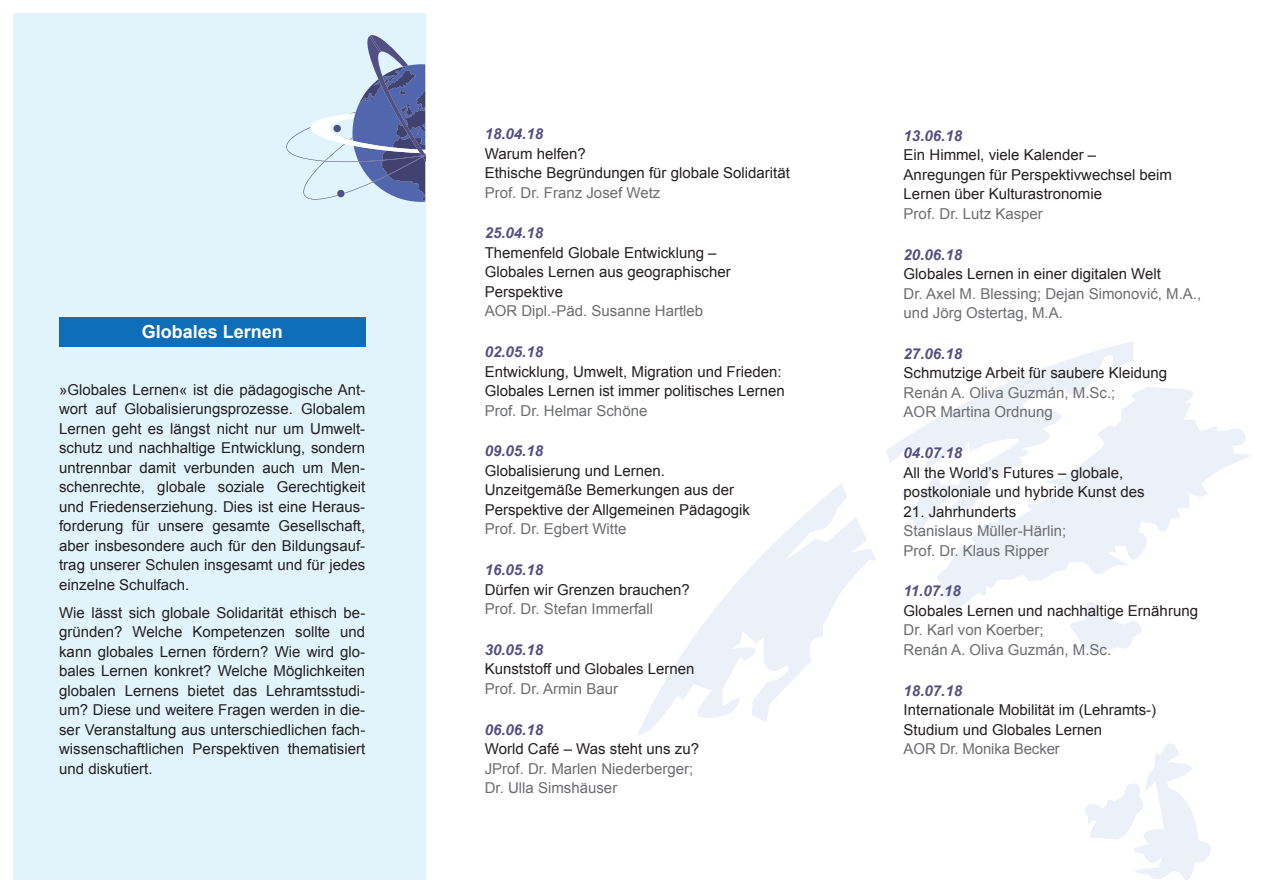
<style>
.page{position:relative;width:1263px;height:893px;background:#fff}
.page>*{position:absolute;margin:0;border:0;box-sizing:border-box;transform-origin:0 0}
.t1{font:700 18px "Arial";color:#fff}
.t2{font:15px/19.5px "Arial";color:#231f20}
.t3{font:15px/19.5px "Arial";color:#6c6d70}
.t4{font:italic 700 15px "Arial";color:#524f83}
</style>
<div class="page">
<div style="left:13px;top:13px;width:412px;height:866px;background:#e1f4fc"></div>
<svg style="left:286px;top:35px;width:139px;height:167px"></svg>
<div style="left:59px;top:317px;width:306px;height:30px;background:#0f6eb8"></div>
<svg style="left:1133px;top:387px;width:117px;height:173px;fill:#ecf0f8"></svg>
<svg style="left:637px;top:341px;width:496px;height:395px"></svg>
<svg style="left:1060px;top:602px;width:81px;height:50px"></svg>
<svg style="left:1085px;top:743px;width:126px;height:137px"></svg>
<p class="t1" style="left:142px;top:320px;width:143px">Globales Lernen</p>
<p class="t2" style="left:59px;top:380px;width:308px;text-align:justify">»Globales Lernen« ist die pädagogische Ant&shy;wort auf Globalisierungsprozesse. Globalem Lernen geht es längst nicht nur um Umwelt&shy;schutz und nachhaltige Entwicklung, sondern untrennbar damit verbunden auch um Men&shy;schenrechte, globale soziale Gerechtigkeit und Friedenserziehung. Dies ist eine Heraus&shy;forderung für unsere gesamte Gesellschaft, aber insbesondere auch für den Bildungsauf&shy;trag unserer Schulen insgesamt und für jedes einzelne Schulfach.</p>
<p class="t2" style="left:59px;top:603px;width:308px;text-align:justify">Wie lässt sich globale Solidarität ethisch be&shy;gründen? Welche Kompetenzen sollte und kann globales Lernen fördern? Wie wird glo&shy;bales Lernen konkret? Welche Möglichkeiten globalen Lernens bietet das Lehramtsstudi&shy;um? Diese und weitere Fragen werden in die&shy;ser Veranstaltung aus unterschiedlichen fach&shy;wissenschaftlichen Perspektiven thematisiert und diskutiert.</p>
<p class="t4" style="left:485px;top:124px;width:60px">18.04.18</p>
<p class="t2" style="left:485px;top:144px;width:307px">Warum helfen?<br>Ethische Begründungen für globale Solidarität</p>
<p class="t3" style="left:485px;top:183px;width:177px">Prof. Dr. Franz Josef Wetz</p>
<p class="t4" style="left:485px;top:223px;width:60px">25.04.18</p>
<p class="t2" style="left:485px;top:243px;width:247px">Themenfeld Globale Entwicklung –<br>Globales Lernen aus geographischer<br>Perspektive</p>
<p class="t3" style="left:485px;top:301px;width:220px">AOR Dipl.-Päd. Susanne Hartleb</p>
<p class="t4" style="left:485px;top:342px;width:60px">02.05.18</p>
<p class="t2" style="left:485px;top:362px;width:302px">Entwicklung, Umwelt, Migration und Frieden:<br>Globales Lernen ist immer politisches Lernen</p>
<p class="t3" style="left:485px;top:401px;width:164px">Prof. Dr. Helmar Schöne</p>
<p class="t4" style="left:485px;top:441px;width:60px">09.05.18</p>
<p class="t2" style="left:485px;top:461px;width:267px">Globalisierung und Lernen.<br>Unzeitgemäße Bemerkungen aus der<br>Perspektive der Allgemeinen Pädagogik</p>
<p class="t3" style="left:485px;top:519px;width:143px">Prof. Dr. Egbert Witte</p>
<p class="t4" style="left:485px;top:560px;width:60px">16.05.18</p>
<p class="t2" style="left:485px;top:580px;width:207px">Dürfen wir Grenzen brauchen?</p>
<p class="t3" style="left:485px;top:599px;width:170px">Prof. Dr. Stefan Immerfall</p>
<p class="t4" style="left:485px;top:640px;width:60px">30.05.18</p>
<p class="t2" style="left:485px;top:659px;width:211px">Kunststoff und Globales Lernen</p>
<p class="t3" style="left:485px;top:679px;width:135px">Prof. Dr. Armin Baur</p>
<p class="t4" style="left:485px;top:719px;width:60px">06.06.18</p>
<p class="t2" style="left:485px;top:739px;width:216px">World Café – Was steht uns zu?</p>
<p class="t3" style="left:485px;top:759px;width:210px">JProf. Dr. Marlen Niederberger;<br>Dr. Ulla Simshäuser</p>
<p class="t4" style="left:904px;top:125px;width:60px">13.06.18</p>
<p class="t2" style="left:904px;top:145px;width:270px">Ein Himmel, viele Kalender –<br>Anregungen für Perspektivwechsel beim<br>Lernen über Kulturastronomie</p>
<p class="t3" style="left:904px;top:204px;width:141px">Prof. Dr. Lutz Kasper</p>
<p class="t4" style="left:904px;top:244px;width:60px">20.06.18</p>
<p class="t2" style="left:904px;top:264px;width:259px">Globales Lernen in einer digitalen Welt</p>
<p class="t3" style="left:904px;top:284px;width:299px">Dr. Axel M. Blessing; Dejan Simonović, M.A., und Jörg Ostertag, M.A.</p>
<p class="t4" style="left:904px;top:343px;width:60px">27.06.18</p>
<p class="t2" style="left:904px;top:363px;width:265px">Schmutzige Arbeit für saubere Kleidung</p>
<p class="t3" style="left:904px;top:383px;width:213px">Renán A. Oliva Guzmán, M.Sc.;<br>AOR Martina Ordnung</p>
<p class="t4" style="left:904px;top:443px;width:60px">04.07.18</p>
<p class="t2" style="left:904px;top:463px;width:242px">All the World’s Futures – globale, postkoloniale und hybride Kunst des</p>
<p class="t2" style="left:904px;top:502px;width:114px">21. Jahrhunderts</p>
<p class="t3" style="left:904px;top:521px;width:164px">Stanislaus Müller-Härlin;<br>Prof. Dr. Klaus Ripper</p>
<p class="t4" style="left:904px;top:581px;width:59px">11.07.18</p>
<p class="t2" style="left:904px;top:601px;width:296px">Globales Lernen und nachhaltige Ernährung</p>
<p class="t3" style="left:904px;top:620px;width:209px">Dr. Karl von Koerber;<br>Renán A. Oliva Guzmán, M.Sc.</p>
<p class="t4" style="left:904px;top:680px;width:60px">18.07.18</p>
<p class="t2" style="left:904px;top:700px;width:254px">Internationale Mobilität im (Lehramts-)<br>Studium und Globales Lernen</p>
<p class="t3" style="left:904px;top:739px;width:158px">AOR Dr. Monika Becker</p>
</div>
